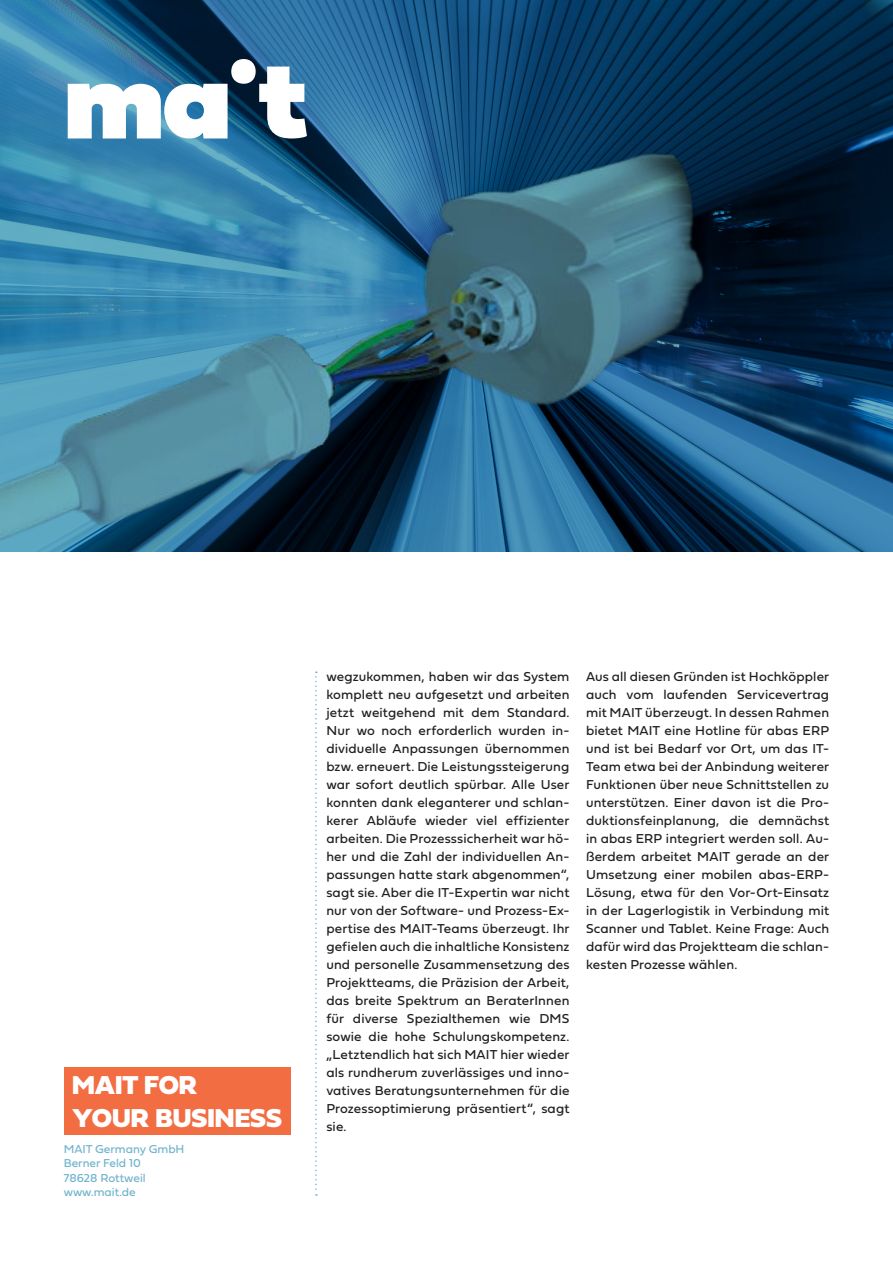
<style>
.page{position:relative;width:893px;height:1263px;background:#fff}
.page>*{position:absolute;margin:0;border:0;box-sizing:border-box;transform-origin:0 0}
.t1{font:27px "Fieldwork Geo Black";color:#fff}
.t2{font:13.5px/18px "Fieldwork Geo Regular";letter-spacing:.01em;color:#231f20;text-align:justify}
.t3{font:12px "Fieldwork Geo Regular";color:#72b5cc}
</style>
<div class="page">
<div style="left:64px;top:1067px;width:226px;height:68px;background:#f36d43"></div>
<svg style="left:0;top:0;width:893px;height:552px;background:#265c7d"></svg>
<svg style="left:259px;top:67px;width:48px;height:71px"></svg>
<svg style="left:68px;top:84px;width:160px;height:54px"></svg>
<div style="left:231px;top:59px;width:25px;height:25px;background:#fff;border-radius:50%"></div>
<svg style="left:315px;top:671px;width:2px;height:525px"></svg>
<p class="t1" style="left:72px;top:1061px;width:127px">MAIT FOR</p>
<p class="t1" style="left:72px;top:1093px;width:212px">YOUR BUSINESS</p>
<p class="t3" style="left:64px;top:1139px;width:122px">MAIT Germany GmbH</p>
<p class="t3" style="left:64px;top:1154px;width:79px">Berner Feld 10</p>
<p class="t3" style="left:64px;top:1168px;width:84px">78628 Rottweil</p>
<p class="t3" style="left:64px;top:1182px;width:73px">www.mait.de</p>
<p class="t2" style="left:326px;top:667px;width:245px">wegzukommen, haben wir das System komplett neu aufgesetzt und arbeiten jetzt weitgehend mit dem Standard.<br>Nur wo noch erforderlich wurden in&shy;dividuelle Anpassungen übernommen bzw. erneuert. Die Leistungssteigerung war sofort deutlich spürbar. Alle User konnten dank eleganterer und schlan&shy;kerer Abläufe wieder viel effizienter arbeiten. Die Prozesssicherheit war hö&shy;her und die Zahl der individuellen An&shy;passungen hatte stark abgenommen“, sagt sie. Aber die IT-Expertin war nicht nur von der Software- und Prozess-Ex&shy;pertise des MAIT-Teams überzeugt. Ihr gefielen auch die inhaltliche Konsistenz und personelle Zusammensetzung des Projektteams, die Präzision der Arbeit, das breite Spektrum an BeraterInnen für diverse Spezialthemen wie DMS sowie die hohe Schulungskompetenz. „Letztendlich hat sich MAIT hier wieder als rundherum zuverlässiges und inno&shy;vatives Beratungsunternehmen für die Prozessoptimierung präsentiert“, sagt sie.</p>
<p class="t2" style="left:586px;top:667px;width:245px">Aus all diesen Gründen ist Hochköppler auch vom laufenden Servicevertrag mit MAIT überzeugt. In dessen Rahmen bietet MAIT eine Hotline für abas ERP und ist bei Bedarf vor Ort, um das IT-Team etwa bei der Anbindung weiterer Funktionen über neue Schnittstellen zu unterstützen. Einer davon ist die Pro&shy;duktionsfeinplanung, die demnächst in abas ERP integriert werden soll. Au&shy;ßerdem arbeitet MAIT gerade an der Umsetzung einer mobilen abas-ERP-Lösung, etwa für den Vor-Ort-Einsatz in der Lagerlogistik in Verbindung mit Scanner und Tablet. Keine Frage: Auch dafür wird das Projektteam die schlan&shy;kesten Prozesse wählen.</p>
</div>
